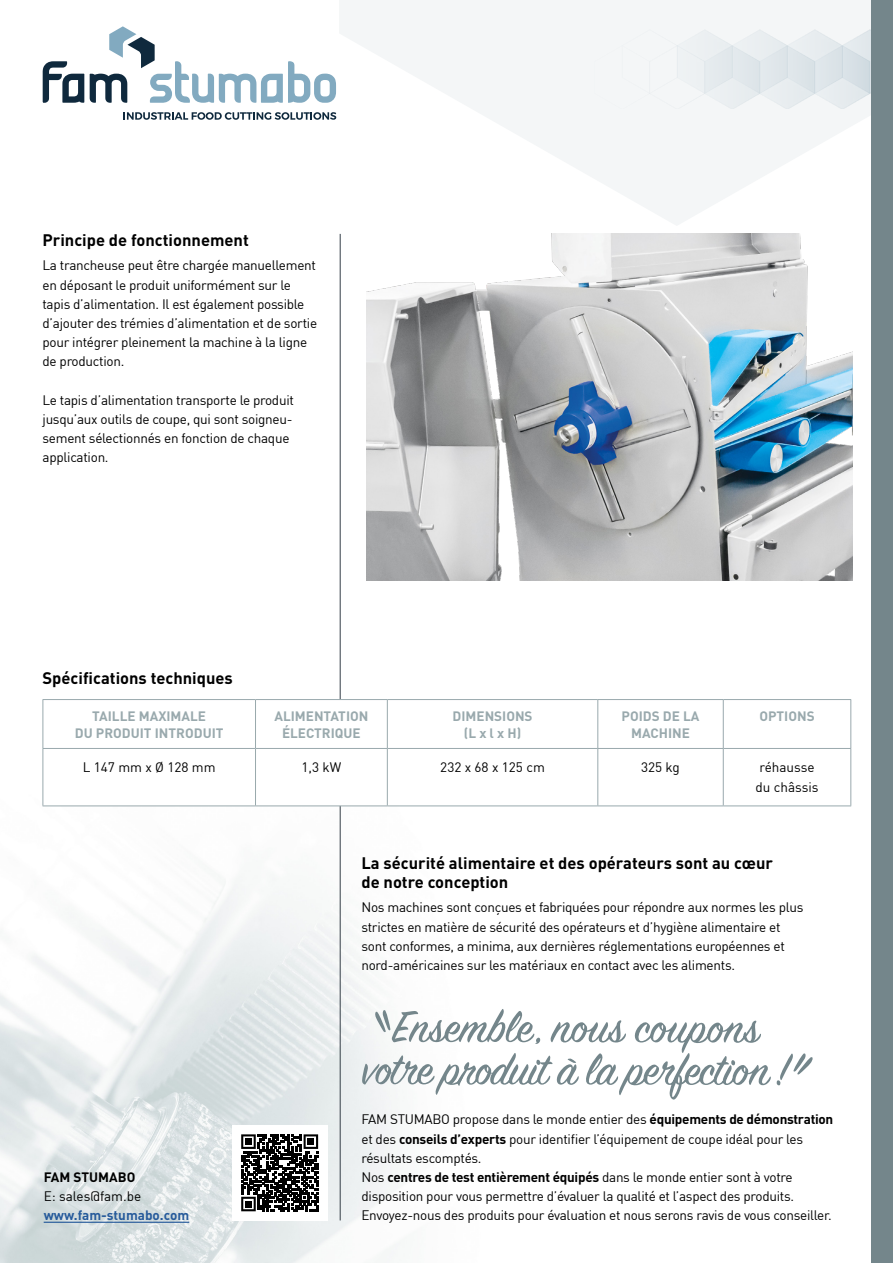
<style>
.page{position:relative;width:893px;height:1263px;background:#fff}
.page>*{position:absolute;margin:0;border:0;box-sizing:border-box;transform-origin:0 0}
.Titel{font:700 16.5px/19.2px "DIN";color:#000}
.Txt{font:13.5px/19.2px "DIN";letter-spacing:-.02em;color:#000}
.t1{font:700 13.5px/16.5px "DIN";color:#99a9ad;text-align:center}
.Tabel{font:13.5px/19.2px "DIN";color:#000}
.t2{font:700 13.5px "DIN";color:#275b9b}
.Txt-2{font:13.5px "DIN";color:#000}
.t3{font:700 13.5px "DIN";color:#000}
.s1{font-weight:700}
</style>
<div class="page">
<img style="left:0;top:69px;width:872px;height:1194px">
<svg style="left:339px;top:0;width:533px;height:226px;fill:#f4f6f7"></svg>
<div style="left:872px;top:0;width:21px;height:1263px;background:#74868b"></div>
<hr style="left:340px;top:234px;width:1px;height:986px;background:#343e47">
<hr style="left:44px;top:1222px;width:145px;height:1px;background:#275b9b">
<svg style="left:43px;top:61px;width:41px;height:42px"></svg>
<svg style="left:90px;top:26px;width:246px;height:77px"></svg>
<svg style="left:124px;top:112px;width:212px;height:8px"></svg>
<div style="left:232px;top:1125px;width:95px;height:95px;background:#fff"></div>
<svg style="left:362px;top:1009px;width:451px;height:91px"></svg>
<svg style="left:241px;top:1134px;width:77px;height:77px"></svg>
<div style="left:245px;top:1138px;width:7px;height:7px;background:#000"></div>
<div style="left:308px;top:1138px;width:6px;height:7px;background:#000"></div>
<div style="left:245px;top:1201px;width:7px;height:6px;background:#000"></div>
<img style="left:367px;top:234px;width:485px;height:346px">
<svg style="left:44px;top:700px;width:806px;height:105px"></svg>
<svg style="left:256px;top:749px;width:594px;height:56px"></svg>
<hr style="left:43px;top:699px;width:212px;height:1px;background:#99a9ad">
<hr style="left:43px;top:700px;width:1px;height:48px;background:#99a9ad">
<hr style="left:255px;top:699px;width:132px;height:1px;background:#99a9ad">
<hr style="left:255px;top:700px;width:1px;height:48px;background:#99a9ad">
<hr style="left:387px;top:699px;width:211px;height:1px;background:#99a9ad">
<hr style="left:387px;top:700px;width:1px;height:48px;background:#99a9ad">
<hr style="left:598px;top:699px;width:125px;height:1px;background:#99a9ad">
<hr style="left:597px;top:700px;width:1px;height:48px;background:#99a9ad">
<hr style="left:723px;top:699px;width:128px;height:1px;background:#99a9ad">
<hr style="left:723px;top:700px;width:1px;height:48px;background:#99a9ad">
<hr style="left:850px;top:700px;width:1px;height:48px;background:#99a9ad">
<hr style="left:43px;top:748px;width:212px;height:1px;background:#99a9ad">
<hr style="left:43px;top:749px;width:1px;height:56px;background:#99a9ad">
<hr style="left:255px;top:748px;width:132px;height:1px;background:#99a9ad">
<hr style="left:255px;top:749px;width:1px;height:56px;background:#99a9ad">
<hr style="left:387px;top:748px;width:211px;height:1px;background:#99a9ad">
<hr style="left:387px;top:749px;width:1px;height:56px;background:#99a9ad">
<hr style="left:598px;top:748px;width:125px;height:1px;background:#99a9ad">
<hr style="left:597px;top:749px;width:1px;height:56px;background:#99a9ad">
<hr style="left:723px;top:748px;width:128px;height:1px;background:#99a9ad">
<hr style="left:723px;top:749px;width:1px;height:56px;background:#99a9ad">
<hr style="left:850px;top:749px;width:1px;height:56px;background:#99a9ad">
<hr style="left:43px;top:805px;width:212px;height:1px;background:#99a9ad">
<hr style="left:255px;top:805px;width:132px;height:1px;background:#99a9ad">
<hr style="left:387px;top:805px;width:211px;height:1px;background:#99a9ad">
<hr style="left:598px;top:805px;width:125px;height:1px;background:#99a9ad">
<hr style="left:723px;top:805px;width:128px;height:1px;background:#99a9ad">
<p class="Titel" style="left:43px;top:229px;width:208px">Principe de fonctionnement</p>
<p class="Txt" style="left:43px;top:256px;width:276px">La trancheuse peut être chargée manuellement en déposant le produit uniformément sur le tapis d’alimentation. Il est également possible d’ajouter des trémies d’alimentation et de sortie pour intégrer pleinement la machine à la ligne de production.</p>
<p class="Txt" style="left:43px;top:390px;width:253px">Le tapis d’alimentation transporte le produit jusqu’aux outils de coupe, qui sont soigneu&shy;sement sélectionnés en fonction de chaque application.</p>
<p class="Titel" style="left:43px;top:668px;width:192px">Spécifications techniques</p>
<p class="t1" style="left:75px;top:708px;width:150px">TAILLE MAXIMALE<br>DU PRODUIT INTRODUIT</p>
<p class="t1" style="left:274px;top:708px;width:96px">ALIMENTATION<br>ÉLECTRIQUE</p>
<p class="t1" style="left:452px;top:708px;width:82px">DIMENSIONS (L x l x H)</p>
<p class="t1" style="left:622px;top:708px;width:79px">POIDS DE LA<br>MACHINE</p>
<p class="t1" style="left:759px;top:708px;width:57px">OPTIONS</p>
<p class="Tabel" style="left:83px;top:758px;width:134px">L 147 mm x Ø 128 mm</p>
<p class="Tabel" style="left:302px;top:758px;width:41px">1,3 kW</p>
<p class="Tabel" style="left:440px;top:758px;width:106px">232 x 68 x 125 cm</p>
<p class="Tabel" style="left:641px;top:758px;width:40px">325 kg</p>
<p class="Tabel" style="left:756px;top:758px;width:64px">réhausse du châssis</p>
<p class="t3" style="left:44px;top:1168px;width:93px">FAM STUMABO</p>
<p class="Txt-2" style="left:44px;top:1188px;width:99px">E: sales@fam.be</p>
<p class="t2" style="left:44px;top:1207px;width:147px">www.fam-stumabo.com</p>
<p class="Titel" style="left:361px;top:852px;width:413px">La sécurité alimentaire et des opérateurs sont au cœur de notre conception</p>
<p class="Txt" style="left:361px;top:898px;width:444px">Nos machines sont conçues et fabriquées pour répondre aux normes les plus strictes en matière de sécurité des opérateurs et d’hygiène alimentaire et sont conformes, a minima, aux dernières réglementations européennes et nord-américaines sur les matériaux en contact avec les aliments.</p>
<p class="Txt" style="left:361px;top:1110px;width:473px">FAM STUMABO propose dans le monde entier des <span class="s1">équipements de démonstration </span>et des <span class="s1">conseils d’experts</span> pour identifier l’équipement de coupe idéal pour les résultats escomptés.<br>Nos <span class="s1">centres de test entièrement équipés</span> dans le monde entier sont à votre disposition pour vous permettre d’évaluer la qualité et l’aspect des produits.<br>Envoyez-nous des produits pour évaluation et nous serons ravis de vous conseiller.</p>
</div>
